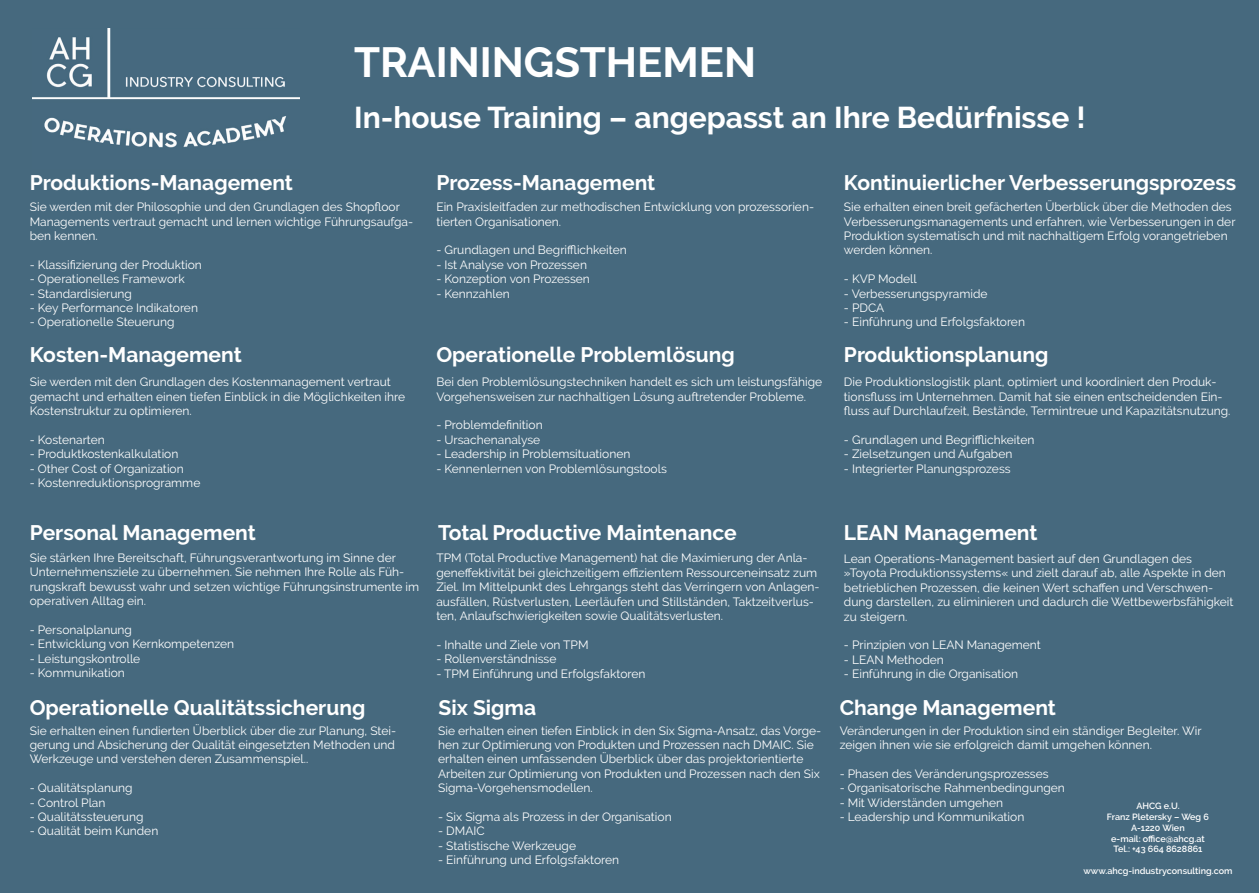
<style>
.page{position:relative;width:1259px;height:893px;background:#46697e}
.page>*{position:absolute;margin:0;border:0;box-sizing:border-box;transform-origin:0 0}
.t1{font:700 42px "Raleway";color:#fff}
.t2{font:700 30px "Raleway";color:#fff}
.t3{font:700 21px "Raleway";color:#fff}
.t4{font:12px/14.4px "Raleway";color:#fff}
.t5{font:600 9px/10.8px "Raleway";color:#fff;text-align:center}
</style>
<div class="page">
<img style="left:33px;top:28px;width:267px;height:120px">
<h1 class="t1" style="left:354px;top:39px;width:403px">TRAININGSTHEMEN</h1>
<h2 class="t2" style="left:354px;top:100px;width:733px">In-house Training – angepasst an Ihre Bedürfnisse !</h2>
<h3 class="t3" style="left:30px;top:170px;width:265px">Produktions-Management</h3>
<p class="t4" style="left:30px;top:200px;width:385px">Sie werden mit der Philosophie und den Grundlagen des Shopfloor<br>Managements vertraut gemacht und lernen wichtige Führungsaufga&shy;ben kennen.</p>
<p class="t4" style="left:30px;top:257px;width:174px">- Klassifizierung der Produktion</p>
<p class="t4" style="left:30px;top:272px;width:156px">- Operationelles Framework</p>
<p class="t4" style="left:30px;top:286px;width:104px">- Standardisierung</p>
<p class="t4" style="left:30px;top:300px;width:170px">- Key Performance Indikatoren</p>
<p class="t4" style="left:30px;top:315px;width:146px">- Operationelle Steuerung</p>
<h3 class="t3" style="left:30px;top:342px;width:214px">Kosten-Management</h3>
<p class="t4" style="left:30px;top:375px;width:377px">Sie werden mit den Grundlagen des Kostenmanagement vertraut gemacht und erhalten einen tiefen Einblick in die Möglichkeiten ihre<br>Kostenstruktur zu optimieren.</p>
<p class="t4" style="left:30px;top:432px;width:77px">- Kostenarten</p>
<p class="t4" style="left:30px;top:447px;width:150px">- Produktkostenkalkulation</p>
<p class="t4" style="left:30px;top:461px;width:155px">- Other Cost of Organization</p>
<p class="t4" style="left:30px;top:476px;width:172px">- Kostenreduktionsprogramme</p>
<h3 class="t3" style="left:30px;top:521px;width:228px">Personal Management</h3>
<p class="t4" style="left:30px;top:550px;width:391px">Sie stärken Ihre Bereitschaft, Führungsverantwortung im Sinne der Unternehmensziele zu übernehmen. Sie nehmen Ihre Rolle als Füh&shy;rungskraft bewusst wahr und setzen wichtige Führungsinstrumente im operativen Alltag ein.</p>
<p class="t4" style="left:30px;top:622px;width:104px">- Personalplanung</p>
<p class="t4" style="left:30px;top:637px;width:206px">- Entwicklung von Kernkompetenzen</p>
<p class="t4" style="left:30px;top:651px;width:112px">- Leistungskontrolle</p>
<p class="t4" style="left:30px;top:666px;width:97px">- Kommunikation</p>
<h3 class="t3" style="left:30px;top:695px;width:337px">Operationelle Qualitätssicherung</h3>
<p class="t4" style="left:30px;top:723px;width:368px;text-align:justify">Sie erhalten einen fundierten Überblick über die zur Planung, Stei&shy;gerung und Absicherung der Qualität eingesetzten Methoden und Werkzeuge und verstehen deren Zusammenspiel..</p>
<p class="t4" style="left:30px;top:781px;width:104px">- Qualitätsplanung</p>
<p class="t4" style="left:30px;top:795px;width:77px">- Control Plan</p>
<p class="t4" style="left:30px;top:809px;width:115px">- Qualitätssteuerung</p>
<p class="t4" style="left:30px;top:824px;width:130px">- Qualität beim Kunden</p>
<h3 class="t3" style="left:436px;top:170px;width:220px">Prozess-Management</h3>
<p class="t4" style="left:436px;top:200px;width:379px">Ein Praxisleitfaden zur methodischen Entwicklung von prozessorien&shy;tierten Organisationen.</p>
<p class="t4" style="left:436px;top:243px;width:192px">- Grundlagen und Begrifflichkeiten</p>
<p class="t4" style="left:436px;top:257px;width:152px">- Ist Analyse von Prozessen</p>
<p class="t4" style="left:436px;top:272px;width:155px">- Konzeption von Prozessen</p>
<p class="t4" style="left:436px;top:286px;width:75px">- Kennzahlen</p>
<h3 class="t3" style="left:436px;top:342px;width:300px">Operationelle Problemlösung</h3>
<p class="t4" style="left:436px;top:375px;width:387px">Bei den Problemlösungstechniken handelt es sich um leistungsfähige<br>Vorgehensweisen zur nachhaltigen Lösung auftretender Probleme.</p>
<p class="t4" style="left:436px;top:418px;width:108px">- Problemdefinition</p>
<p class="t4" style="left:436px;top:432px;width:105px">- Ursachenanalyse</p>
<p class="t4" style="left:436px;top:447px;width:195px">- Leadership in Problemsituationen</p>
<p class="t4" style="left:436px;top:461px;width:232px">- Kennenlernen von Problemlösungstools</p>
<h3 class="t3" style="left:844px;top:170px;width:394px">Kontinuierlicher Verbesserungsprozess</h3>
<p class="t4" style="left:844px;top:200px;width:393px">Sie erhalten einen breit gefächerten Überblick über die Methoden des Verbesserungsmanagements und erfahren, wie Verbesserungen in der Produktion systematisch und mit nachhaltigem Erfolg vorangetrieben werden können.</p>
<p class="t4" style="left:844px;top:272px;width:74px">- KVP Modell</p>
<p class="t4" style="left:844px;top:286px;width:145px">- Verbesserungspyramide</p>
<p class="t4" style="left:844px;top:300px;width:42px">- PDCA</p>
<p class="t4" style="left:844px;top:315px;width:182px">- Einführung und Erfolgsfaktoren</p>
<h3 class="t3" style="left:844px;top:342px;width:206px">Produktionsplanung</h3>
<p class="t4" style="left:844px;top:375px;width:388px">Die Produktionslogistik plant, optimiert und koordiniert den Produk&shy;tionsfluss im Unternehmen. Damit hat sie einen entscheidenden Ein&shy;fluss auf Durchlaufzeit, Bestände, Termintreue und Kapazitätsnutzung.</p>
<p class="t4" style="left:844px;top:432px;width:192px">- Grundlagen und Begrifflichkeiten</p>
<p class="t4" style="left:844px;top:447px;width:170px">- Zielsetzungen und Aufgaben</p>
<p class="t4" style="left:844px;top:461px;width:168px">- Integrierter Planungsprozess</p>
<h3 class="t3" style="left:438px;top:521px;width:300px">Total Productive Maintenance</h3>
<p class="t4" style="left:436px;top:551px;width:385px">TPM (Total Productive Management) hat die Maximierung der Anla&shy;geneffektivität bei gleichzeitigem effizientem Ressourceneinsatz zum Ziel. Im Mittelpunkt des Lehrgangs steht das Verringern von Anlagen&shy;ausfällen, Rüstverlusten, Leerläufen und Stillständen, Taktzeitverlus&shy;ten, Anlaufschwierigkeiten sowie Qualitätsverlusten.</p>
<p class="t4" style="left:436px;top:637px;width:154px">- Inhalte und Ziele von TPM</p>
<p class="t4" style="left:436px;top:652px;width:121px">- Rollenverständnisse</p>
<p class="t4" style="left:436px;top:666px;width:211px">- TPM Einführung und Erfolgsfaktoren</p>
<h3 class="t3" style="left:438px;top:695px;width:99px">Six Sigma</h3>
<p class="t4" style="left:438px;top:723px;width:384px">Sie erhalten einen tiefen Einblick in den Six Sigma-Ansatz, das Vorge&shy;hen zur Optimierung von Produkten und Prozessen nach DMAIC. Sie erhalten einen umfassenden Überblick über das projektorientierte Arbeiten zur Optimierung von Produkten und Prozessen nach den Six Sigma-Vorgehensmodellen.</p>
<p class="t4" style="left:438px;top:809px;width:235px">- Six Sigma als Prozess in der Organisation</p>
<p class="t4" style="left:438px;top:824px;width:48px">- DMAIC</p>
<p class="t4" style="left:438px;top:838px;width:139px">- Statistische Werkzeuge</p>
<p class="t4" style="left:438px;top:853px;width:182px">- Einführung und Erfolgsfaktoren</p>
<h3 class="t3" style="left:844px;top:521px;width:195px">LEAN Management</h3>
<p class="t4" style="left:844px;top:551px;width:391px">Lean Operations-Management basiert auf den Grundlagen des »Toyota Produktionssystems« und zielt darauf ab, alle Aspekte in den betrieblichen Prozessen, die keinen Wert schaffen und Verschwen&shy;dung darstellen, zu eliminieren und dadurch die Wettbewerbsfähigkeit zu steigern.</p>
<p class="t4" style="left:844px;top:638px;width:198px">- Prinzipien von LEAN Management</p>
<p class="t4" style="left:844px;top:652px;width:101px">- LEAN Methoden</p>
<p class="t4" style="left:844px;top:667px;width:176px">- Einführung in die Organisation</p>
<h3 class="t3" style="left:839px;top:695px;width:218px">Change Management</h3>
<p class="t4" style="left:839px;top:723px;width:363px">Veränderungen in der Produktion sind ein ständiger Begleiter. Wir zeigen ihnen wie sie erfolgreich damit umgehen können.</p>
<p class="t4" style="left:839px;top:766px;width:210px">- Phasen des Veränderungsprozesses</p>
<p class="t4" style="left:839px;top:781px;width:227px">- Organisatorische Rahmenbedingungen</p>
<p class="t4" style="left:839px;top:795px;width:165px">- Mit Widerständen umgehen</p>
<p class="t4" style="left:839px;top:809px;width:186px">- Leadership und Kommunikation</p>
<p class="t5" style="left:1107px;top:801px;width:103px">AHCG e.U.<br>Franz Pletersky – Weg 6<br>A-1220 Wien<br>e-mail: office@ahcg.at<br>Tel.: +43 664 8628861</p>
<p class="t5" style="left:1083px;top:865px;width:151px">www.ahcg-industryconsulting.com</p>
</div>
